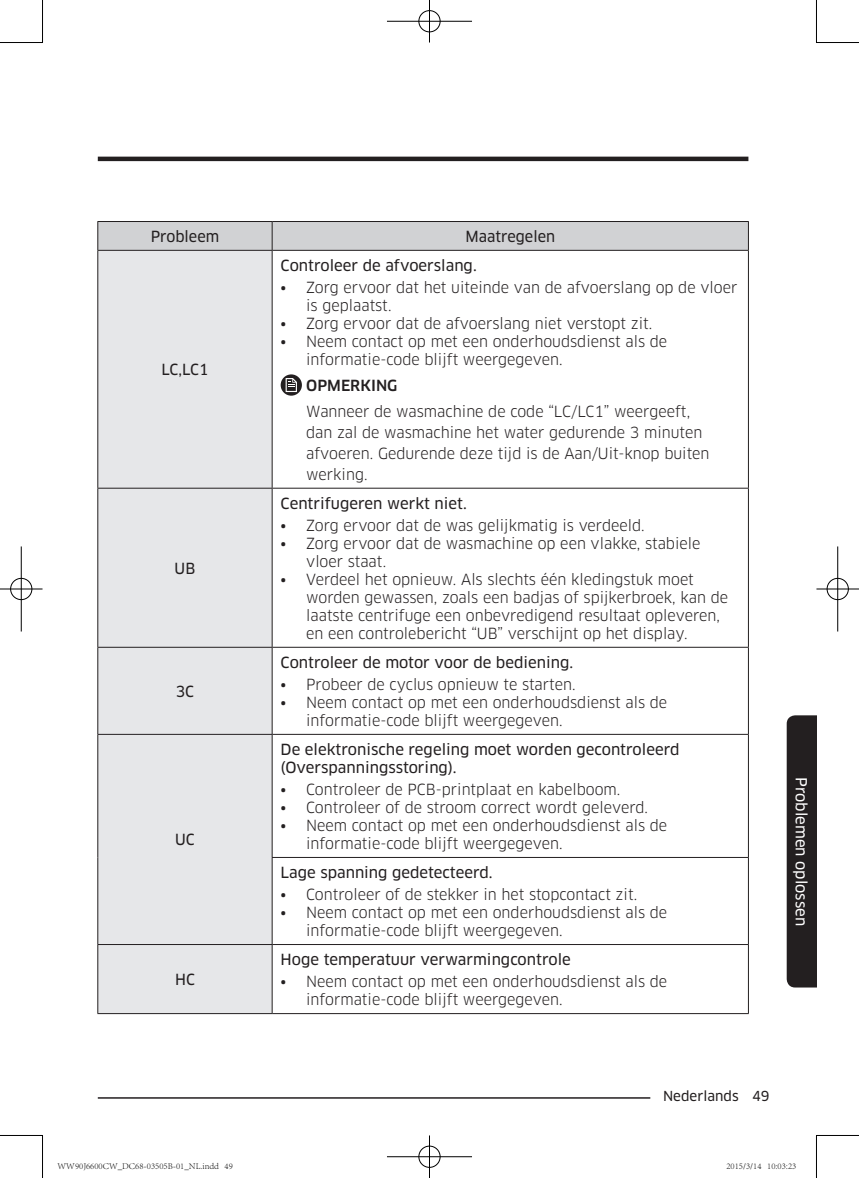
<style>
.page{position:relative;width:859px;height:1178px;background:#fff}
.page>*{position:absolute;margin:0;border:0;box-sizing:border-box;transform-origin:0 0}
.t1{font:15px/18px "Samsung Clan Pro";color:#231f20}
.t2{font:15px/18px "Samsung Clan Pro News";color:#231f20}
.t3{font:15px "Samsung Clan Pro News";color:#fff}
.t4{font:13.5px "Samsung Clan Pro News";color:#231f20}
.t5{font:300 9px "Adobe Song Std";color:#000}
.s1{font-family:"Samsung Clan Pro News"}
.s2{font-weight:500}
</style>
<div class="page">
<hr style="left:98px;top:1097px;width:650px;height:2px;background:#231f20">
<div style="left:650px;top:1088px;width:120px;height:15px;background:#fff"></div>
<div style="left:787px;top:715px;width:29px;height:272px;background:#231f20"></div>
<hr style="left:98px;top:157px;width:650px;height:4px;background:#231f20">
<div style="left:98px;top:251px;width:174px;height:762px;background:#e6e7e9"></div>
<svg style="left:97px;top:221px;width:652px;height:29px;background:#c9cacb"></svg>
<hr style="left:97px;top:250px;width:175px;height:1px;background:#231f20">
<hr style="left:97px;top:251px;width:1px;height:237px;background:#231f20">
<hr style="left:272px;top:250px;width:477px;height:1px;background:#231f20">
<hr style="left:272px;top:251px;width:1px;height:237px;background:#231f20">
<hr style="left:748px;top:251px;width:1px;height:237px;background:#231f20">
<hr style="left:97px;top:488px;width:175px;height:1px;background:#231f20">
<hr style="left:97px;top:488px;width:1px;height:159px;background:#231f20">
<hr style="left:272px;top:488px;width:477px;height:1px;background:#231f20">
<hr style="left:272px;top:488px;width:1px;height:159px;background:#231f20">
<hr style="left:748px;top:488px;width:1px;height:159px;background:#231f20">
<hr style="left:97px;top:647px;width:175px;height:1px;background:#231f20">
<hr style="left:97px;top:648px;width:1px;height:86px;background:#231f20">
<hr style="left:272px;top:647px;width:477px;height:1px;background:#231f20">
<hr style="left:272px;top:648px;width:1px;height:86px;background:#231f20">
<hr style="left:748px;top:648px;width:1px;height:86px;background:#231f20">
<hr style="left:97px;top:734px;width:175px;height:1px;background:#231f20">
<hr style="left:97px;top:735px;width:1px;height:122px;background:#231f20">
<hr style="left:272px;top:734px;width:477px;height:1px;background:#231f20">
<hr style="left:272px;top:735px;width:1px;height:122px;background:#231f20">
<hr style="left:748px;top:735px;width:1px;height:122px;background:#231f20">
<hr style="left:97px;top:857px;width:1px;height:87px;background:#231f20">
<hr style="left:272px;top:857px;width:477px;height:1px;background:#231f20">
<hr style="left:272px;top:858px;width:1px;height:86px;background:#231f20">
<hr style="left:748px;top:858px;width:1px;height:86px;background:#231f20">
<hr style="left:97px;top:944px;width:175px;height:1px;background:#231f20">
<hr style="left:97px;top:945px;width:1px;height:68px;background:#231f20">
<hr style="left:272px;top:944px;width:477px;height:1px;background:#231f20">
<hr style="left:272px;top:945px;width:1px;height:68px;background:#231f20">
<hr style="left:748px;top:945px;width:1px;height:68px;background:#231f20">
<hr style="left:97px;top:1013px;width:175px;height:1px;background:#231f20">
<hr style="left:272px;top:1013px;width:477px;height:1px;background:#231f20">
<svg style="left:281px;top:374px;width:21px;height:22px"></svg>
<svg style="left:286px;top:378px;width:11px;height:14px"></svg>
<hr style="left:0;top:42px;width:43px;height:1px;background:#000">
<hr style="left:816px;top:42px;width:43px;height:1px;background:#000">
<hr style="left:0;top:1135px;width:43px;height:1px;background:#000">
<hr style="left:816px;top:1135px;width:43px;height:1px;background:#000">
<hr style="left:42px;top:0;width:1px;height:43px;background:#000">
<hr style="left:42px;top:1135px;width:1px;height:43px;background:#000">
<hr style="left:816px;top:0;width:1px;height:43px;background:#000">
<hr style="left:816px;top:1135px;width:1px;height:43px;background:#000">
<div style="left:418px;top:10px;width:23px;height:23px;border:2px solid #fff;border-radius:50%"></div>
<hr style="left:387px;top:20px;width:85px;height:2px;background:#fff">
<hr style="left:428px;top:0;width:3px;height:43px;background:#fff">
<div style="left:419px;top:10px;width:21px;height:22px;border:1px solid #000;border-radius:50%"></div>
<hr style="left:387px;top:21px;width:85px;height:1px;background:#000">
<hr style="left:429px;top:0;width:1px;height:43px;background:#000">
<div style="left:418px;top:1145px;width:23px;height:23px;border:2px solid #fff;border-radius:50%"></div>
<hr style="left:387px;top:1155px;width:85px;height:3px;background:#fff">
<hr style="left:428px;top:1135px;width:3px;height:43px;background:#fff">
<div style="left:419px;top:1146px;width:21px;height:21px;border:1px solid #000;border-radius:50%"></div>
<hr style="left:387px;top:1156px;width:85px;height:1px;background:#000">
<hr style="left:429px;top:1135px;width:1px;height:43px;background:#000">
<div style="left:10px;top:577px;width:23px;height:24px;border:2px solid #fff;border-radius:50%"></div>
<hr style="left:0;top:588px;width:43px;height:2px;background:#fff">
<hr style="left:20px;top:546px;width:2px;height:85px;background:#fff">
<div style="left:10px;top:578px;width:22px;height:22px;border:1px solid #000;border-radius:50%"></div>
<hr style="left:0;top:589px;width:43px;height:1px;background:#000">
<hr style="left:21px;top:546px;width:1px;height:85px;background:#000">
<div style="left:826px;top:577px;width:23px;height:24px;border:2px solid #fff;border-radius:50%"></div>
<hr style="left:816px;top:588px;width:43px;height:2px;background:#fff">
<hr style="left:837px;top:546px;width:2px;height:85px;background:#fff">
<div style="left:827px;top:578px;width:21px;height:22px;border:1px solid #000;border-radius:50%"></div>
<hr style="left:816px;top:589px;width:43px;height:1px;background:#000">
<hr style="left:837px;top:546px;width:1px;height:85px;background:#000">
<p class="t2" style="left:151px;top:227px;width:70px">Probleem</p>
<p class="t2" style="left:465px;top:227px;width:91px">Maatregelen</p>
<p class="t2" style="left:161px;top:361px;width:49px">LC,LC1</p>
<p class="t2" style="left:175px;top:559px;width:22px">UB</p>
<p class="t2" style="left:176px;top:682px;width:20px">3C</p>
<p class="t2" style="left:175px;top:831px;width:21px">UC</p>
<p class="t2" style="left:175px;top:970px;width:21px">HC</p>
<p class="t2" style="left:281px;top:256px;width:198px">Controleer de afvoerslang.</p>
<p class="t1" style="left:306px;top:278px;width:433px;text-indent:-26px"><span class="s1">•</span> Zorg ervoor dat het uiteinde van de afvoerslang op de vloer is geplaatst.</p>
<p class="t1" style="left:281px;top:314px;width:373px"><span class="s1">•</span> Zorg ervoor dat de afvoerslang niet verstopt zit.</p>
<p class="t1" style="left:306px;top:332px;width:362px;text-indent:-26px"><span class="s1">•</span> Neem contact op met een onderhoudsdienst als de informatie-code blijft weergegeven.</p>
<p class="t1" style="left:306px;top:373px;width:386px;line-height:25.2px"><span class="s2">OPMERKING<br></span>Wanneer de wasmachine de code “LC/LC1” weergeeft,</p>
<p class="t1" style="left:306px;top:422px;width:405px;line-height:21px">dan zal de wasmachine het water gedurende 3 minuten afvoeren. Gedurende deze tijd is de Aan/Uit-knop buiten werking.</p>
<p class="t2" style="left:281px;top:494px;width:188px">Centrifugeren werkt niet.</p>
<p class="t1" style="left:281px;top:516px;width:366px"><span class="s1">•</span> Zorg ervoor dat de was gelijkmatig is verdeeld.</p>
<p class="t1" style="left:306px;top:534px;width:396px;text-indent:-26px"><span class="s1">•</span> Zorg ervoor dat de wasmachine op een vlakke, stabiele vloer staat.</p>
<p class="t1" style="left:306px;top:570px;width:423px;text-indent:-26px"><span class="s1">•</span> Verdeel het opnieuw. Als slechts één kledingstuk moet worden gewassen, zoals een badjas of spijkerbroek, kan de laatste centrifuge een onbevredigend resultaat opleveren, en een controlebericht “UB” verschijnt op het display.</p>
<p class="t2" style="left:281px;top:653px;width:294px">Controleer de motor voor de bediening.</p>
<p class="t1" style="left:281px;top:675px;width:296px"><span class="s1">•</span> Probeer de cyclus opnieuw te starten.</p>
<p class="t1" style="left:306px;top:693px;width:362px;text-indent:-26px"><span class="s1">•</span> Neem contact op met een onderhoudsdienst als de informatie-code blijft weergegeven.</p>
<p class="t2" style="left:281px;top:740px;width:400px">De elektronische regeling moet worden gecontroleerd (Overspanningsstoring).</p>
<p class="t1" style="left:281px;top:780px;width:341px"><span class="s1">•</span> Controleer de PCB-printplaat en kabelboom.</p>
<p class="t1" style="left:281px;top:798px;width:369px"><span class="s1">•</span> Controleer of de stroom correct wordt geleverd.</p>
<p class="t1" style="left:306px;top:816px;width:362px;text-indent:-26px"><span class="s1">•</span> Neem contact op met een onderhoudsdienst als de informatie-code blijft weergegeven.</p>
<p class="t2" style="left:281px;top:863px;width:213px">Lage spanning gedetecteerd.</p>
<p class="t1" style="left:281px;top:885px;width:358px"><span class="s1">•</span> Controleer of de stekker in het stopcontact zit.</p>
<p class="t1" style="left:306px;top:903px;width:362px;text-indent:-26px"><span class="s1">•</span> Neem contact op met een onderhoudsdienst als de informatie-code blijft weergegeven.</p>
<p class="t2" style="left:281px;top:950px;width:292px">Hoge temperatuur verwarmingcontrole</p>
<p class="t1" style="left:306px;top:972px;width:362px;text-indent:-26px"><span class="s1">•</span> Neem contact op met een onderhoudsdienst als de informatie-code blijft weergegeven.</p>
<p class="t3" style="left:810px;top:777px;width:151px;rotate:90deg">Problemen oplossen</p>
<p class="t4" style="left:663px;top:1088px;width:108px">Nederlands 49</p>
<p class="t5" style="left:58px;top:1161px;width:177px">WW90J6600CW_DC68-03505B-01_NL.indd 49</p>
<p class="t5" style="left:726px;top:1161px;width:71px">2015/3/14 10:03:23</p>
</div>
